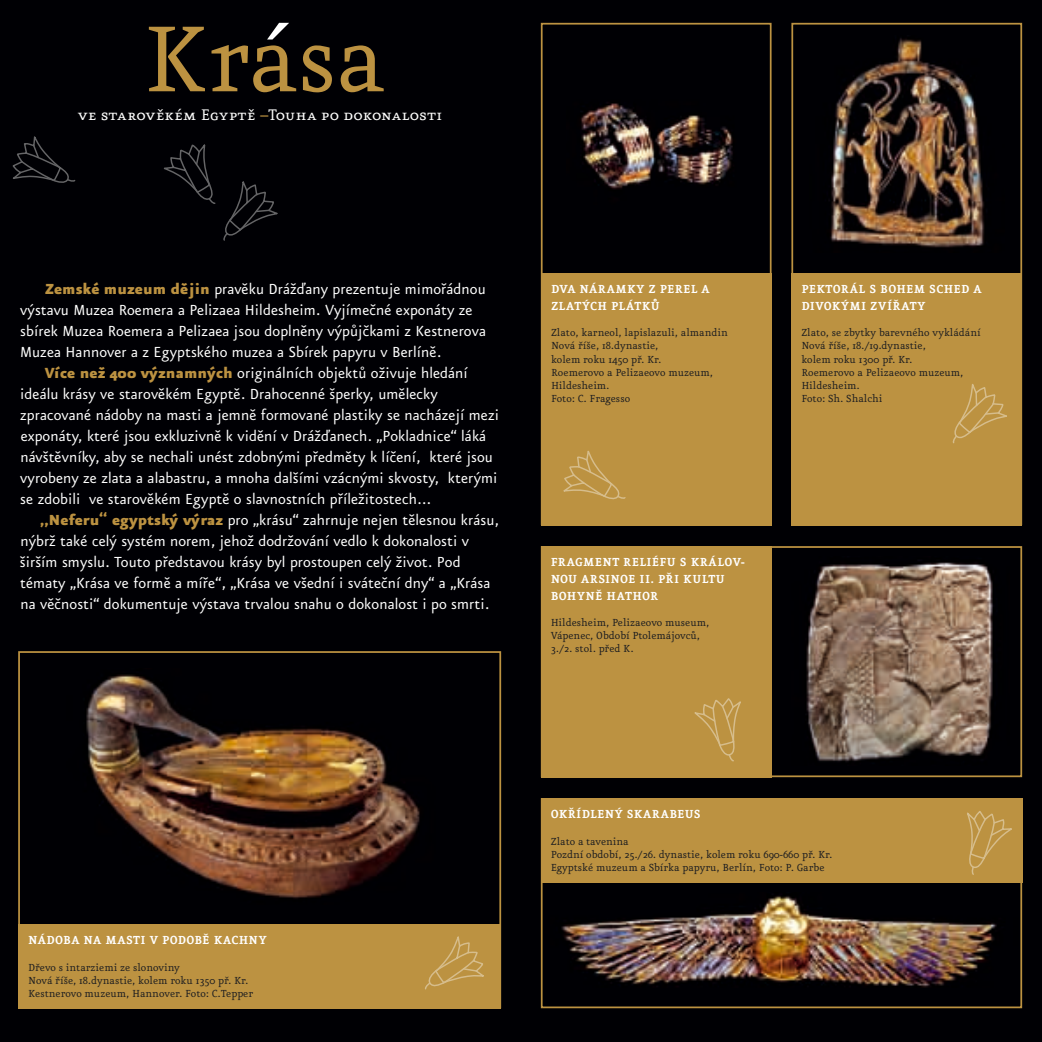
<style>
.page{position:relative;width:1042px;height:1042px;background:#000004}
.page>*{position:absolute;margin:0;border:0;box-sizing:border-box;transform-origin:0 0}
.t1{font:18.38px "Eureka CE Small Caps";color:#fff}
.t2{font:17.5px/21px "Eureka Sans CE";letter-spacing:.005em;color:#fff}
.t3{font:700 14px/16.8px "Eureka CE";letter-spacing:.015em;color:#fff}
.t4{font:12.25px "Eureka CE";color:#1b1c20}
.s1{color:#bc9241}
.s2{font-family:"Eureka Sans";font-weight:900;color:#bc9241}
</style>
<div class="page">
<div style="left:791px;top:273px;width:231px;height:252px;background:#bc9241"></div>
<img style="left:809px;top:36px;width:195px;height:216px">
<div style="left:541px;top:798px;width:481px;height:210px;border:2px solid #bc9241"></div>
<img style="left:544px;top:892px;width:474px;height:95px">
<div style="left:541px;top:798px;width:481px;height:84px;background:#bc9241"></div>
<div style="left:18px;top:924px;width:483px;height:84px;background:#bc9241"></div>
<img style="left:42px;top:668px;width:420px;height:236px">
<svg style="left:952px;top:384px;width:55px;height:60px"></svg>
<svg style="left:160px;top:137px;width:124px;height:115px;background:#050509"></svg>
<svg style="left:6px;top:132px;width:74px;height:69px;background:#08080c"></svg>
<div style="left:541px;top:273px;width:230px;height:252px;background:#bc9241"></div>
<img style="left:791px;top:557px;width:218px;height:208px">
<img style="left:566px;top:74px;width:178px;height:131px">
<div style="left:541px;top:546px;width:230px;height:231px;background:#bc9241"></div>
<svg style="left:694px;top:698px;width:47px;height:64px"></svg>
<svg style="left:563px;top:450px;width:63px;height:50px"></svg>
<svg style="left:425px;top:936px;width:59px;height:54px"></svg>
<svg style="left:967px;top:811px;width:45px;height:64px"></svg>
<svg style="left:149px;top:27px;width:56px;height:64px;background:#46361a"></svg>
<svg style="left:211px;top:23px;width:85px;height:69px;background:#352a18"></svg>
<svg style="left:303px;top:45px;width:29px;height:47px"></svg>
<svg style="left:341px;top:45px;width:43px;height:47px;background:#4f3d1d"></svg>
<p class="t1" style="left:78px;top:106px;width:366px">ve starovûkém Egyptû <span class="s1">–</span>Touha po dokonalosti</p>
<p class="t2" style="left:20px;top:279px;width:467px;text-indent:25px"><span class="s2">Zemské muzeum deˇjin</span> pravěku Drážďany prezentuje mimořádnou výstavu Muzea Roemera a Pelizaea Hildesheim. Vyjímečné exponáty ze sbírek Muzea Roemera a Pelizaea jsou doplněny výpůjčkami z Kestnerova Muzea Hannover a z Egyptského muzea a Sbírek papyru v Berlíně.</p>
<p class="t2" style="left:20px;top:363px;width:480px;text-indent:25px"><span class="s2">Více než 400 významných</span> originálních objektů oživuje hledání ideálu krásy ve starověkém Egyptě. Drahocenné šperky, umělecky zpracované nádoby na masti a jemně formované plastiky se nacházejí mezi exponáty, které jsou exkluzivně k vidění v Drážďanech. „Pokladnice“ láká návštěvníky, aby se nechali unést zdobnými předměty k líčení, které jsou vyrobeny ze zlata a alabastru, a mnoha dalšími vzácnými skvosty, kterými se zdobili ve starověkém Egyptě o slavnostních příležitostech...</p>
<p class="t2" style="left:20px;top:510px;width:481px;text-indent:20px"><span class="s2">„Neferu“ egyptský výraz</span> pro „krásu“ zahrnuje nejen tělesnou krásu, nýbrž také celý systém norem, jehož dodržování vedlo k dokonalosti v širším smyslu. Touto představou krásy byl prostoupen celý život. Pod tématy „Krása ve formě a míře“, „Krása ve všední i sváteční dny“ a „Krása na věčnosti“ dokumentuje výstava trvalou snahu o dokonalost i po smrti.</p>
<p class="t3" style="left:551px;top:281px;width:160px">DVA NÁRAMKY Z PEREL A<br>ZLAT¯CH PLÁTKÒ</p>
<p class="t4" style="left:551px;top:327px;width:178px">Zlato, karneol, lapislazuli, almandin</p>
<p class="t4" style="left:551px;top:340px;width:109px">Nová fií‰e, 18.dynastie,</p>
<p class="t4" style="left:551px;top:353px;width:112px">kolem roku 1450 pfi. Kr.</p>
<p class="t4" style="left:551px;top:366px;width:164px">Roemerovo a Pelizaeovo muzeum,</p>
<p class="t4" style="left:551px;top:379px;width:60px">Hildesheim.</p>
<p class="t4" style="left:551px;top:392px;width:81px">Foto: C. Fragesso</p>
<p class="t3" style="left:551px;top:554px;width:195px">FRAGMENT RELIÉFU S KRÁLOV-<br>NOU ARSINOE II. P¤I KULTU<br>BOHYNù HATHOR</p>
<p class="t4" style="left:551px;top:616px;width:160px">Hildesheim, Pelizaeovo museum,</p>
<p class="t4" style="left:551px;top:630px;width:151px">Vápenec, Období PtolemájovcÛ,</p>
<p class="t4" style="left:551px;top:643px;width:84px">3./2. stol. pfied K.</p>
<p class="t3" style="left:801px;top:281px;width:182px">PEKTORÁL S BOHEM SCHED A<br>DIVOK¯MI ZVÍ¤ATY</p>
<p class="t4" style="left:801px;top:327px;width:181px">Zlato, se zbytky barevného vykládání</p>
<p class="t4" style="left:801px;top:340px;width:126px">Nová fií‰e, 18./19.dynastie,</p>
<p class="t4" style="left:801px;top:353px;width:113px">kolem roku 1300 pfi. Kr.</p>
<p class="t4" style="left:801px;top:366px;width:164px">Roemerovo a Pelizaeovo muzeum,</p>
<p class="t4" style="left:801px;top:379px;width:60px">Hildesheim.</p>
<p class="t4" style="left:801px;top:392px;width:83px">Foto: Sh. Shalchi</p>
<p class="t3" style="left:28px;top:932px;width:240px">NÁDOBA NA MASTI V PODOBù KACHNY</p>
<p class="t4" style="left:28px;top:961px;width:153px">Dfievo s intarziemi ze slonoviny</p>
<p class="t4" style="left:28px;top:974px;width:222px">Nová fií‰e, 18.dynastie, kolem roku 1350 pfi. Kr.</p>
<p class="t4" style="left:28px;top:987px;width:227px">Kestnerovo muzeum, Hannover. Foto: C.Tepper</p>
<p class="t3" style="left:551px;top:806px;width:152px">OK¤ÍDLEN¯ SKARABEUS</p>
<p class="t4" style="left:551px;top:835px;width:79px">Zlato a tavenina</p>
<p class="t4" style="left:551px;top:848px;width:283px">Pozdní období, 25./26. dynastie, kolem roku 690-660 pfi. Kr.</p>
<p class="t4" style="left:551px;top:861px;width:275px">Egyptské muzeum a Sbírka papyru, Berlín, Foto: P. Garbe</p>
</div>
